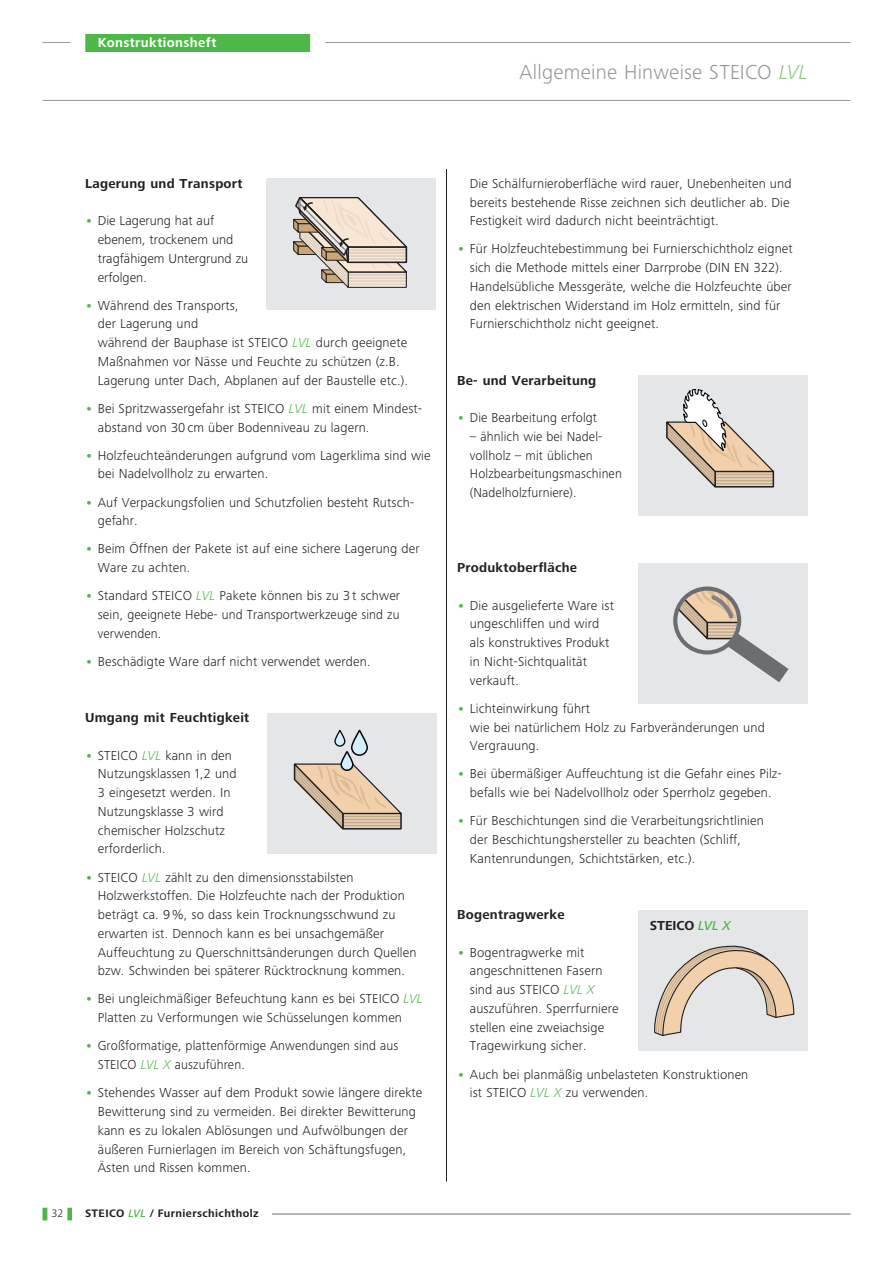
<style>
.page{position:relative;width:893px;height:1263px;background:#fff}
.page>*{position:absolute;margin:0;border:0;box-sizing:border-box;transform-origin:0 0}
.t1{font:300 21px "Frutiger Next LTW1 G";letter-spacing:.015em;color:#95979a}
.t2{font:300 13.5px/18.8px "Frutiger Next Pro";letter-spacing:.01em;color:#231f20}
.t3{font:700 13.5px "Frutiger Next Pro";letter-spacing:.02em;color:#231f20}
.t4{font:700 13.5px "Frutiger Next LTW1 G";letter-spacing:.03em;color:#fff}
.t5{font:700 13.5px "Frutiger Next LTW1 G";color:#231f20}
.t6{font:700 11.25px "Frutiger Next LTW1 G";letter-spacing:.035em;color:#231f20}
.t7{font:300 11.25px "Frutiger Next LTW1 G";color:#231f20}
.s1{font-style:italic;color:#88c878}
.s2{font-weight:700;color:#4cb848}
.s3{font-style:italic;color:#4cb848}
.s4{font-weight:500;font-style:italic;color:#4cb848}
</style>
<div class="page">
<div style="left:267px;top:178px;width:169px;height:132px;background:#e5e6e8"></div>
<svg style="left:293px;top:197px;width:115px;height:91px"></svg>
<div style="left:267px;top:713px;width:169px;height:140px;background:#e5e6e8"></div>
<svg style="left:293px;top:763px;width:109px;height:67px"></svg>
<svg style="left:341px;top:752px;width:12px;height:18px"></svg>
<div style="left:340px;top:751px;width:14px;height:20px;border:2px solid #050910;border-radius:6px"></div>
<svg style="left:352px;top:730px;width:15px;height:25px"></svg>
<div style="left:351px;top:730px;width:17px;height:26px;border:2px solid #050910;border-radius:8px"></div>
<svg style="left:335px;top:730px;width:10px;height:16px"></svg>
<div style="left:334px;top:730px;width:11px;height:17px;border:1px solid #050910;border-radius:5px"></div>
<div style="left:639px;top:375px;width:169px;height:141px;background:#e5e6e8"></div>
<svg style="left:666px;top:389px;width:109px;height:99px"></svg>
<div style="left:639px;top:563px;width:169px;height:140px;background:#e5e6e8"></div>
<svg style="left:675px;top:589px;width:113px;height:93px"></svg>
<hr style="left:446px;top:169px;width:1px;height:1012px;background:#231f20">
<div style="left:639px;top:910px;width:169px;height:140px;background:#e5e6e8"></div>
<svg style="left:654px;top:945px;width:141px;height:91px"></svg>
<hr style="left:85px;top:1214px;width:765px;height:1px;background:#6c6d70">
<hr style="left:43px;top:1208px;width:4px;height:12px;background:#4cb848">
<div style="left:67px;top:1208px;width:5px;height:12px;background:#4cb848"></div>
<div style="left:72px;top:1208px;width:199px;height:12px;background:#fff"></div>
<hr style="left:43px;top:42px;width:807px;height:1px;background:#95979a">
<hr style="left:43px;top:100px;width:807px;height:1px;background:#95979a">
<div style="left:85px;top:34px;width:225px;height:18px;background:#4cb848"></div>
<div style="left:70px;top:34px;width:15px;height:18px;background:#fff"></div>
<div style="left:310px;top:34px;width:15px;height:18px;background:#fff"></div>
<p class="t4" style="left:98px;top:35px;width:120px">Konstruktionsheft</p>
<h1 class="t1" style="left:519px;top:60px;width:290px">Allgemeine Hinweise STEICO <span class="s1">LVL</span></h1>
<p class="t3" style="left:85px;top:176px;width:159px">Lagerung und Transport</p>
<p class="t2" style="left:98px;top:211px;width:152px;text-indent:-13px"><span class="s2">•</span> Die Lagerung hat auf ebenem, trockenem und tragfähigem Untergrund zu erfolgen.</p>
<p class="t2" style="left:98px;top:296px;width:312px;text-indent:-13px"><span class="s2">•</span> Während des Transports,<br>der Lagerung und<br>während der Bauphase ist STEICO <span class="s3">LVL</span> durch geeignete Maßnahmen vor Nässe und Feuchte zu schützen (z.B.<br>Lagerung unter Dach, Abplanen auf der Baustelle etc.).</p>
<p class="t2" style="left:98px;top:399px;width:326px;text-indent:-13px"><span class="s2">•</span> Bei Spritzwassergefahr ist STEICO <span class="s3">LVL</span> mit einem Mindest&shy;abstand von 30 cm über Bodenniveau zu lagern.</p>
<p class="t2" style="left:98px;top:446px;width:334px;text-indent:-13px"><span class="s2">•</span> Holzfeuchteänderungen aufgrund vom Lagerklima sind wie bei Nadelvollholz zu erwarten.</p>
<p class="t2" style="left:98px;top:493px;width:318px;text-indent:-13px"><span class="s2">•</span> Auf Verpackungsfolien und Schutzfolien besteht Rutsch&shy;gefahr.</p>
<p class="t2" style="left:98px;top:539px;width:323px;text-indent:-13px"><span class="s2">•</span> Beim Öffnen der Pakete ist auf eine sichere Lagerung der<br>Ware zu achten.</p>
<p class="t2" style="left:98px;top:586px;width:304px;text-align:justify;text-indent:-13px"><span class="s2">•</span> Standard STEICO <span class="s3">LVL</span> Pakete können bis zu 3 t schwer sein, geeignete Hebe- und Transportwerkzeuge sind zu verwenden.</p>
<p class="t2" style="left:85px;top:652px;width:287px"><span class="s2">•</span> Beschädigte Ware darf nicht verwendet werden.</p>
<p class="t3" style="left:85px;top:710px;width:166px">Umgang mit Feuchtigkeit</p>
<p class="t2" style="left:98px;top:746px;width:140px;text-indent:-13px"><span class="s2">•</span> STEICO <span class="s3">LVL</span> kann in den<br>Nutzungsklassen 1,2 und<br>3 ein gesetzt werden. In<br>Nutzungsklasse 3 wird chemischer Holzschutz erforderlich.</p>
<p class="t2" style="left:98px;top:868px;width:320px;text-indent:-13px"><span class="s2">•</span> STEICO <span class="s3">LVL</span> zählt zu den dimensionsstabilsten Holzwerkstoffen. Die Holzfeuchte nach der Produktion beträgt ca. 9 %, so dass kein Trocknungsschwund zu erwarten ist. Dennoch kann es bei unsachgemäßer Auffeuchtung zu Querschnittsänderungen durch Quellen bzw. Schwinden bei späterer Rücktrocknung kommen.</p>
<p class="t2" style="left:85px;top:989px;width:339px;text-align:center"><span class="s2">•</span> Bei ungleichmäßiger Befeuchtung kann es bei STEICO <span class="s3">LVL<br></span>Platten zu Verformungen wie Schüsselungen kommen</p>
<p class="t2" style="left:98px;top:1036px;width:302px;text-indent:-13px"><span class="s2">•</span> Großformatige, plattenförmige Anwendungen sind aus<br>STEICO <span class="s3">LVL X</span> auszuführen.</p>
<p class="t2" style="left:98px;top:1083px;width:326px;text-indent:-13px"><span class="s2">•</span> Stehendes Wasser auf dem Produkt sowie längere direkte Bewitterung sind zu vermeiden. Bei direkter Bewitterung kann es zu lokalen Ablösungen und Aufwölbungen der äußeren Furnierlagen im Bereich von Schäftungsfugen, Ästen und Rissen kommen.</p>
<p class="t7" style="left:51px;top:1207px;width:14px">32</p>
<p class="t6" style="left:85px;top:1207px;width:175px">STEICO <span class="s4">LVL</span> / Furnierschichtholz</p>
<p class="t2" style="left:470px;top:174px;width:323px">Die Schälfurnieroberfläche wird rauer, Unebenheiten und bereits bestehende Risse zeichnen sich deutlicher ab. Die<br>Festigkeit wird dadurch nicht beeinträchtigt.</p>
<p class="t2" style="left:470px;top:239px;width:324px;text-indent:-13px"><span class="s2">•</span> Für Holzfeuchtebestimmung bei Furnierschichtholz eignet sich die Methode mittels einer Darrprobe (DIN EN 322).<br>Handelsübliche Messgeräte, welche die Holzfeuchte über den elektrischen Widerstand im Holz ermitteln, sind für Furnierschichtholz nicht geeignet.</p>
<p class="t3" style="left:457px;top:372px;width:141px">Be- und Verarbeitung</p>
<p class="t2" style="left:457px;top:408px;width:141px"><span class="s2">•</span> Die Bearbeitung erfolgt</p>
<p class="t2" style="left:470px;top:427px;width:154px">– ähnlich wie bei Nadel&shy;vollholz – mit üblichen<br>Holz bearbei tungs maschinen (Nadelholzfurniere).</p>
<p class="t3" style="left:457px;top:560px;width:121px">Produktoberfläche</p>
<p class="t2" style="left:470px;top:596px;width:146px;text-indent:-13px"><span class="s2">•</span> Die ausgelieferte Ware ist ungeschliffen und wird als konstruktives Produkt in Nicht-Sichtqualität verkauft.</p>
<p class="t2" style="left:470px;top:699px;width:296px;text-indent:-13px"><span class="s2">•</span> Lichteinwirkung führt<br>wie bei natürlichem Holz zu Farb veränderungen und<br>Vergrauung.</p>
<p class="t2" style="left:457px;top:764px;width:326px;text-align:center"><span class="s2">•</span> Bei übermäßiger Auffeuchtung ist die Gefahr eines Pilz&shy;befalls wie bei Nadelvollholz oder Sperrholz gegeben.</p>
<p class="t2" style="left:470px;top:811px;width:295px;text-indent:-13px"><span class="s2">•</span> Für Beschichtungen sind die Verarbeitungsrichtlinien der Beschichtungshersteller zu beachten (Schliff,<br>Kantenrundungen, Schichtstärken, etc.).</p>
<p class="t3" style="left:457px;top:907px;width:109px">Bogentragwerke</p>
<p class="t2" style="left:470px;top:943px;width:150px;text-indent:-13px"><span class="s2">•</span> Bogentragwerke mit angeschnittenen Fasern sind aus STEICO <span class="s3">LVL X </span>auszuführen. Sperrfurniere stellen eine zweiachsige<br>Tragewirkung sicher.</p>
<p class="t2" style="left:470px;top:1064px;width:280px;text-indent:-13px"><span class="s2">•</span> Auch bei planmäßig unbelasteten Konstruktionen ist STEICO <span class="s3">LVL X</span> zu verwenden.</p>
<p class="t5" style="left:650px;top:918px;width:82px">STEICO <span class="s4">LVL X</span></p>
</div>
